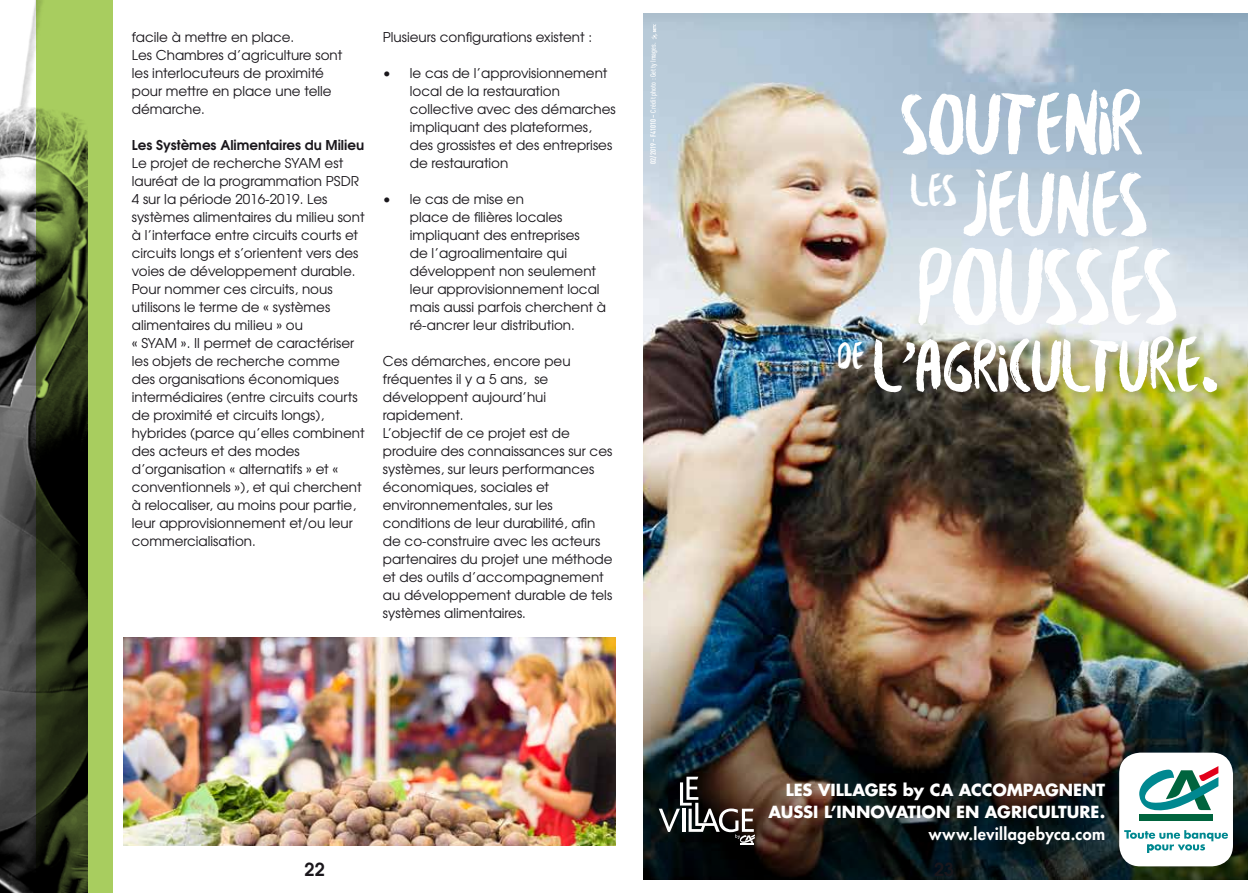
<style>
.page{position:relative;width:1259px;height:893px;background:#fff}
.page>*{position:absolute;margin:0;border:0;box-sizing:border-box;transform-origin:0 0}
.t1{font:117.45px "Besom";letter-spacing:-.04em;color:#fff}
.t2{font:97.8px "Besom";letter-spacing:-.04em;color:#fff}
.t3{font:92.7px "Besom";letter-spacing:-.04em;color:#fff}
.t4{font:78.6px "Besom";letter-spacing:-.04em;color:#fff}
.t5{font:48.45px "Besom";color:#fff}
.t6{font:40.35px "Besom";color:#fff}
.t7{font:700 18px "Te X Gyre Adventor";color:#1a171c}
.t8{font:700 16.35px/22px "Futura Std";color:#fff;text-align:right}
.t9{font:800 16.35px "Futura Std";letter-spacing:.03em;color:#fff}
.t10{font:13.5px/18px "Te X Gyre Adventor";color:#1a171c}
.t11{font:700 13.5px "Te X Gyre Adventor";color:#1a171c}
.t12{font:500 condensed 7.5px "DINOT";letter-spacing:.03em;color:#fff}
.s1{font-weight:700}
.s2{font-size:97.65px}
.s3{font-size:82.8px}
</style>
<div class="page">
<img style="left:644px;top:13px;width:603px;height:612px">
<img style="left:644px;top:625px;width:603px;height:255px">
<div style="left:871px;top:334px;width:360px;height:73px;background:#1a171c;opacity:.2"></div>
<svg style="left:651px;top:24px;width:6px;height:15px"></svg>
<div style="left:1119px;top:753px;width:114px;height:113px;background:#fff;border-radius:21px"></div>
<svg style="left:1124px;top:830px;width:104px;height:23px"></svg>
<div style="left:1139px;top:814px;width:74px;height:7px;background:#00643e"></div>
<svg style="left:1139px;top:766px;width:79px;height:45px"></svg>
<svg style="left:659px;top:777px;width:96px;height:68px;background:#46403c"></svg>
<img style="left:123px;top:638px;width:493px;height:207px">
<img style="left:0;top:0;width:36px;height:893px">
<svg style="left:36px;top:0;width:77px;height:893px;background:#617636"></svg>
<p class="t10" style="left:132px;top:27px;width:212px">facile à mettre en place.<br>Les Chambres d’agriculture sont les interlocuteurs de proximité pour mettre en place une telle démarche.</p>
<p class="t11" style="left:132px;top:133px;width:234px">Les Systèmes Alimentaires du Milieu</p>
<p class="t10" style="left:132px;top:153px;width:234px">Le projet de recherche SYAM est lauréat de la programmation PSDR 4 sur la période 2016-2019. Les systèmes alimentaires du milieu sont à l’interface entre circuits courts et circuits longs et s’orientent vers des voies de développement durable.<br>Pour nommer ces circuits, nous utilisons le terme de « systèmes alimentaires du milieu » ou<br>« SYAM ». Il permet de caractériser les objets de recherche comme des organisations économiques intermédiaires (entre circuits courts de proximité et circuits longs), hybrides (parce qu’elles combinent des acteurs et des modes d’organisation « alternatifs » et « conventionnels »), et qui cherchent à relocaliser, au moins pour partie, leur approvisionnement et/ou leur commercialisation.</p>
<p class="t10" style="left:383px;top:27px;width:211px">Plusieurs configurations existent :</p>
<p class="t10" style="left:410px;top:63px;width:207px;text-indent:-27px">• le cas de l’approvisionnement local de la restauration collective avec des démarches impliquant des plateformes, des grossistes et des entreprises de restauration</p>
<p class="t10" style="left:410px;top:189px;width:198px;text-indent:-27px">• le cas de mise en<br>place de filières locales impliquant des entreprises<br>de l’agroalimentaire qui développent non seulement leur approvisionnement local mais aussi parfois cherchent à ré-ancrer leur distribution.</p>
<p class="t10" style="left:383px;top:351px;width:231px">Ces démarches, encore peu fréquentes il y a 5 ans, se développent aujourd’hui rapidement.<br>L’objectif de ce projet est de produire des connaissances sur ces systèmes, sur leurs performances économiques, sociales et environnementales, sur les conditions de leur durabilité, afin de co-construire avec les acteurs partenaires du projet une méthode et des outils d’accompagnement au développement durable de tels systèmes alimentaires.</p>
<p class="t12" style="left:648px;top:164px;width:124px;rotate:-90deg"><span class="s1">02/2019 – F41010 –</span> Crédit photo : Getty Images.</p>
<h3 class="t7" style="left:305px;top:854px;width:22px">22</h3>
<h3 class="t3" style="left:900px;top:57px;width:245px">SOUTE<span class="s2">NIR</span></h3>
<h2 class="t2" style="left:961px;top:133px;width:189px">JEUNES</h2>
<h3 class="t5" style="left:910px;top:155px;width:48px">LES</h3>
<h3 class="t6" style="left:836px;top:326px;width:30px">DE</h3>
<h1 class="t1" style="left:914px;top:201px;width:266px">POUSSES</h1>
<h3 class="t4" style="left:872px;top:309px;width:348px">L’AGRICULTU<span class="s3">RE.</span></h3>
<p class="t8" style="left:768px;top:778px;width:338px">LES VILLAGES by CA ACCOMPAGNENT<br>AUSSI L’INNOVATION EN AGRICULTURE.</p>
<p class="t9" style="left:928px;top:823px;width:178px">www.levillagebyca.com</p>
<h3 class="t7" style="left:934px;top:854px;width:22px">23</h3>
</div>
